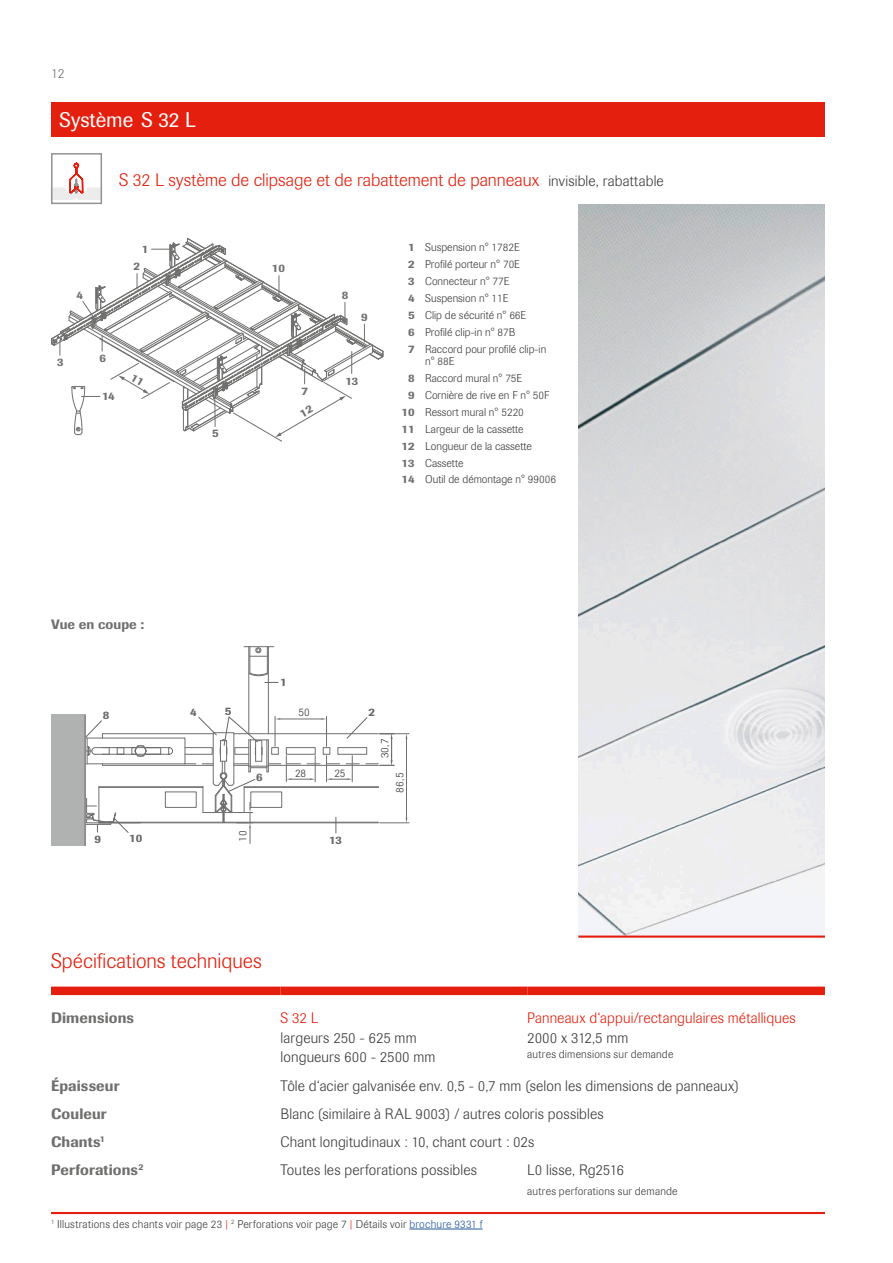
<style>
.page{position:relative;width:893px;height:1263px;background:#fff}
.page>*{position:absolute;margin:0;border:0;box-sizing:border-box;transform-origin:0 0}
.t1{font:300 21px "Imago Pro";color:#e41f0d}
.t2{font:21px "Imago Pro";color:#fff}
.t3{font:300 18px "Imago Pro";color:#e41f0d}
.t4{font:300 15px/19.5px "Imago Pro";letter-spacing:.01em;color:#3b3b3a}
.t5{font:500 15px "Imago Pro";letter-spacing:.01em;color:#6f6f6e}
.t6{font:300 15px "Imago Pro";letter-spacing:.005em;color:#e41f0d}
.t7{font:500 13.5px "Imago Pro";color:#6f6f6e}
.t8{font:300 13.5px "Imago Pro";color:#6f6f6e}
.t9{font:300 11.25px/17px "Imago Pro";color:#3b3b3a}
.t10{font:300 11.25px "Imago Pro";letter-spacing:.02em;color:#3b3b3a}
.t11{font:500 11.25px "Imago Pro";color:#6f6f6e}
.t12{font:500 11.25px "Imago Pro";color:#676766}
.t13{font:300 11.25px "Imago Pro";color:#373736}
.s1{font-size:15px;color:#3b3b3a}
.s2{font-weight:500;color:#6f6f6e}
.s3{color:#e41f0d}
.s4{color:#23599b}
</style>
<div class="page">
<hr style="left:51px;top:1212px;width:774px;height:2px;background:#e41f0d">
<hr style="left:409px;top:1229px;width:74px;height:1px;background:#23599b">
<div style="left:51px;top:102px;width:774px;height:34px;background:#e41f0d"></div>
<img style="left:578px;top:204px;width:247px;height:731px">
<div style="left:51px;top:986px;width:230px;height:9px;background:#e41f0d"></div>
<div style="left:281px;top:986px;width:246px;height:9px;background:#e41f0d"></div>
<div style="left:527px;top:986px;width:298px;height:9px;background:#e41f0d"></div>
<hr style="left:578px;top:935px;width:247px;height:3px;background:#e41f0d">
<svg style="left:51px;top:153px;width:51px;height:51px"></svg>
<hr style="left:99px;top:787px;width:1px;height:34px;background:#6f6f6e">
<hr style="left:99px;top:822px;width:124px;height:1px;background:#6f6f6e">
<hr style="left:248px;top:647px;width:1px;height:87px;background:#6f6f6e">
<hr style="left:268px;top:647px;width:1px;height:87px;background:#6f6f6e">
<hr style="left:244px;top:646px;width:30px;height:1px;background:#6f6f6e">
<svg style="left:249px;top:647px;width:19px;height:29px"></svg>
<hr style="left:102px;top:765px;width:111px;height:1px;background:#6f6f6e">
<hr style="left:102px;top:733px;width:111px;height:1px;background:#6f6f6e">
<div style="left:85px;top:738px;width:100px;height:26px;border:1px solid #6f6f6e"></div>
<hr style="left:95px;top:747px;width:42px;height:1px;background:#6f6f6e">
<hr style="left:95px;top:754px;width:42px;height:1px;background:#6f6f6e">
<hr style="left:99px;top:786px;width:104px;height:1px;background:#6f6f6e">
<hr style="left:99px;top:787px;width:104px;height:1px;background:#6f6f6e">
<div style="left:165px;top:792px;width:32px;height:16px;border:1px solid #6f6f6e"></div>
<svg style="left:132px;top:745px;width:41px;height:12px"></svg>
<div style="left:117px;top:747px;width:7px;height:7px;border:1px solid #6f6f6e"></div>
<svg style="left:265px;top:682px;width:13px;height:1px"></svg>
<div style="left:51px;top:714px;width:34px;height:132px;background:#b0b2b2"></div>
<svg style="left:84px;top:720px;width:26px;height:45px"></svg>
<svg style="left:185px;top:716px;width:224px;height:127px"></svg>
<svg style="left:84px;top:798px;width:57px;height:35px"></svg>
<hr style="left:85px;top:715px;width:1px;height:131px;background:#6f6f6e">
<svg style="left:51px;top:238px;width:333px;height:204px"></svg>
<p class="t8" style="left:51px;top:65px;width:15px">12</p>
<h1 class="t2" style="left:60px;top:106px;width:138px">Système S 32 L</h1>
<h2 class="t3" style="left:119px;top:168px;width:546px">S 32 L système de clipsage et de rabattement de panneaux <span class="s1">invisible, rabattable</span></h2>
<p class="t11" style="left:77px;top:288px;width:8px">4</p>
<p class="t11" style="left:142px;top:242px;width:8px">1</p>
<p class="t11" style="left:133px;top:258px;width:8px">2</p>
<p class="t11" style="left:57px;top:354px;width:8px">3</p>
<p class="t11" style="left:99px;top:350px;width:8px">6</p>
<p class="t11" style="left:102px;top:389px;width:14px">14</p>
<p class="t11" style="left:212px;top:426px;width:8px">5</p>
<p class="t11" style="left:272px;top:261px;width:15px">10</p>
<p class="t11" style="left:302px;top:384px;width:8px">7</p>
<p class="t11" style="left:342px;top:287px;width:8px">8</p>
<p class="t11" style="left:361px;top:310px;width:8px">9</p>
<p class="t11" style="left:345px;top:373px;width:15px">13</p>
<p class="t9" style="left:408px;top:238px;width:140px"><span class="s2">1</span> Suspension n° 1782E<br><span class="s2">2</span> Profilé porteur n° 70E<br><span class="s2">3</span> Connecteur n° 77E<br><span class="s2">4</span> Suspension n° 11E<br><span class="s2">5</span> Clip de sécurité n° 66E<br><span class="s2">6</span> Profilé clip-in n° 87B<br><span class="s2">7</span> Raccord pour profilé clip-in</p>
<p class="t9" style="left:425px;top:352px;width:31px">n° 88E</p>
<p class="t9" style="left:408px;top:369px;width:116px"><span class="s2">8</span> Raccord mural n° 75E</p>
<p class="t9" style="left:408px;top:386px;width:143px"><span class="s2">9</span> Cornière de rive en F n° 50F</p>
<p class="t9" style="left:401px;top:403px;width:124px"><span class="s2">10</span> Ressort mural n° 5220</p>
<p class="t9" style="left:401px;top:420px;width:124px"><span class="s2">11</span> Largeur de la cassette</p>
<p class="t9" style="left:401px;top:437px;width:132px"><span class="s2">12</span> Longueur de la cassette</p>
<p class="t9" style="left:401px;top:454px;width:63px"><span class="s2">13</span> Cassette</p>
<p class="t9" style="left:401px;top:471px;width:156px"><span class="s2">14</span> Outil de démontage n° 99006</p>
<p class="t7" style="left:51px;top:615px;width:95px">Vue en coupe :</p>
<p class="t12" style="left:103px;top:708px;width:8px">8</p>
<p class="t12" style="left:280px;top:675px;width:8px">1</p>
<p class="t12" style="left:190px;top:705px;width:8px">4</p>
<p class="t12" style="left:225px;top:704px;width:8px">5</p>
<p class="t13" style="left:298px;top:705px;width:13px">50</p>
<p class="t12" style="left:368px;top:704px;width:8px">2</p>
<p class="t12" style="left:256px;top:770px;width:8px">6</p>
<p class="t13" style="left:295px;top:765px;width:13px">28</p>
<p class="t13" style="left:334px;top:765px;width:13px">25</p>
<p class="t9" style="left:376px;top:758px;width:21px;rotate:-90deg">30,7</p>
<p class="t9" style="left:391px;top:792px;width:21px;rotate:-90deg">86,5</p>
<p class="t13" style="left:235px;top:841px;width:13px;rotate:-90deg">10</p>
<p class="t12" style="left:94px;top:832px;width:8px">9</p>
<p class="t12" style="left:129px;top:831px;width:15px">10</p>
<p class="t12" style="left:329px;top:833px;width:15px">13</p>
<h1 class="t1" style="left:51px;top:947px;width:212px">Spécifications techniques</h1>
<h3 class="t5" style="left:51px;top:1008px;width:85px">Dimensions</h3>
<h3 class="t6" style="left:281px;top:1008px;width:39px">S 32 L</h3>
<h3 class="t4" style="left:281px;top:1028px;width:156px">largeurs 250 - 625 mm longueurs 600 - 2500 mm</h3>
<h3 class="t6" style="left:527px;top:1008px;width:270px">Panneaux d‘appui/rectangulaires métalliques</h3>
<h3 class="t4" style="left:527px;top:1028px;width:103px">2000 x 312,5 mm</h3>
<p class="t10" style="left:527px;top:1046px;width:148px">autres dimensions sur demande</p>
<h3 class="t5" style="left:51px;top:1076px;width:70px">Épaisseur</h3>
<h3 class="t4" style="left:281px;top:1075px;width:460px">Tôle d‘acier galvanisée env. 0,5 - 0,7 mm (selon les dimensions de panneaux)</h3>
<h3 class="t5" style="left:51px;top:1104px;width:57px">Couleur</h3>
<h3 class="t4" style="left:281px;top:1104px;width:325px">Blanc (similaire à RAL 9003) / autres coloris possibles</h3>
<h3 class="t5" style="left:51px;top:1132px;width:56px">Chants<sup>1</sup></h3>
<h3 class="t4" style="left:281px;top:1132px;width:255px">Chant longitudinaux : 10, chant court : 02s</h3>
<h3 class="t5" style="left:51px;top:1160px;width:94px">Perforations<sup>2</sup></h3>
<h3 class="t4" style="left:281px;top:1160px;width:198px">Toutes les perforations possibles</h3>
<h3 class="t4" style="left:527px;top:1160px;width:98px">L0 lisse, Rg2516</h3>
<p class="t10" style="left:527px;top:1184px;width:152px">autres perforations sur demande</p>
<p class="t10" style="left:51px;top:1216px;width:433px"><sup>1</sup> Illustrations des chants voir page 23 <span class="s3">|</span> <sup>2</sup> Perforations voir page 7 <span class="s3">|</span> Détails voir <span class="s4">brochure 9331 f</span></p>
</div>
